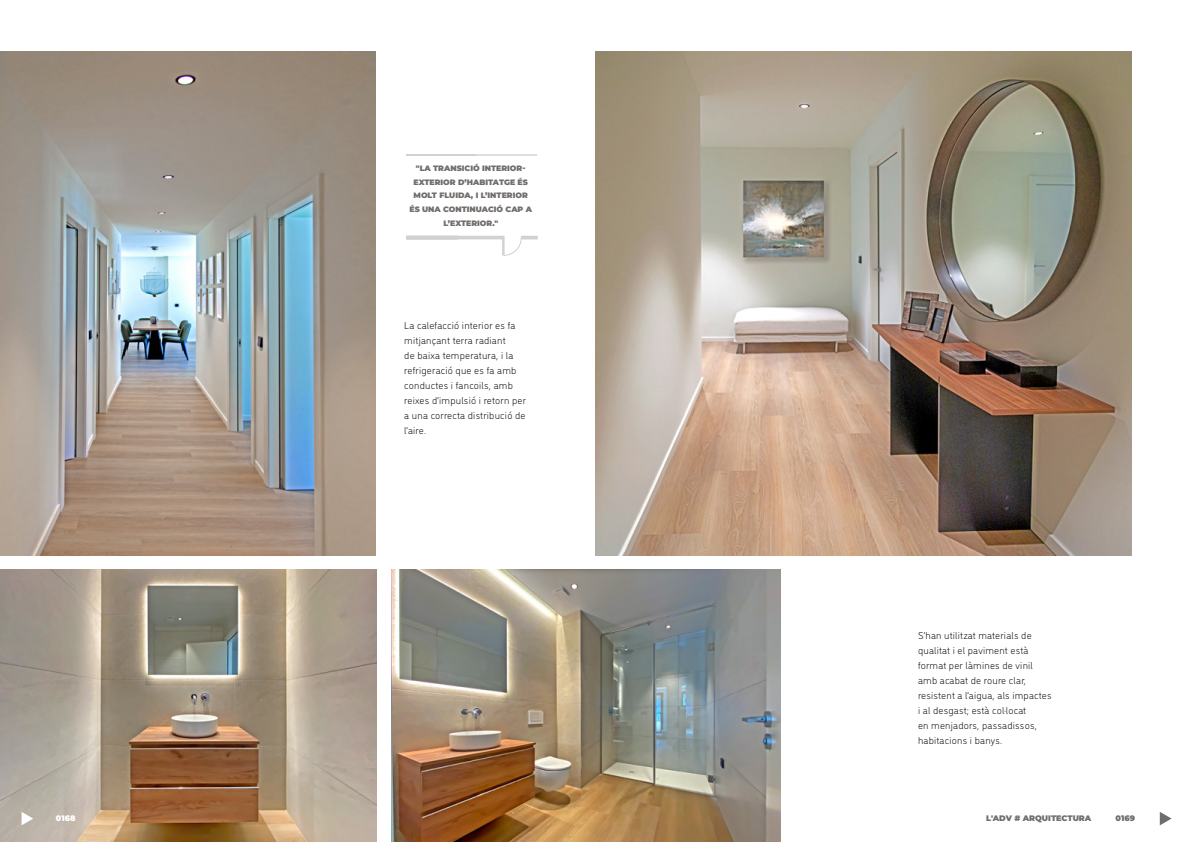
<style>
.page{position:relative;width:1191px;height:842px;background:#fff}
.page>*{position:absolute;margin:0;border:0;box-sizing:border-box;transform-origin:0 0}
.t1{font:300 10px/15px "DI Nosaur";letter-spacing:.02em;color:#000}
.t2{font:900 8px "Montserrat";color:#706d6b}
.t3{font:900 8px "Montserrat";color:#fff}
.t4{font:900 7.8px/13.7px "Montserrat";color:#706d6b;text-align:center}
</style>
<div class="page">
<img style="left:0;top:569px;width:376px;height:273px">
<hr style="left:521px;top:236px;width:17px;height:3px;background:#d2d0d0">
<svg style="left:502px;top:236px;width:19px;height:20px"></svg>
<hr style="left:406px;top:236px;width:97px;height:3px;background:#d2d0d0">
<hr style="left:406px;top:154px;width:131px;height:2px;background:#d2d0d0">
<svg style="left:22px;top:812px;width:11px;height:13px"></svg>
<svg style="left:1159px;top:812px;width:12px;height:13px"></svg>
<img style="left:0;top:51px;width:375px;height:505px">
<img style="left:391px;top:569px;width:390px;height:273px">
<img style="left:595px;top:51px;width:537px;height:505px">
<p class="t4" style="left:409px;top:161px;width:124px">"LA TRANSICIÓ INTERIOR-<br>EXTERIOR D’HABITATGE ÉS<br>MOLT FLUIDA, I L’INTERIOR<br>ÉS UNA CONTINUACIÓ CAP A<br>L’EXTERIOR."</p>
<p class="t1" style="left:404px;top:317px;width:123px">La calefacció interior es fa mitjançant terra radiant<br>de baixa temperatura, i la refrigeració que es fa amb conductes i fancoils, amb reixes d’impulsió i retorn per a una correcta distribució de l’aire.</p>
<p class="t1" style="left:918px;top:628px;width:135px">S’han utilitzat materials de qualitat i el paviment està format per làmines de vinil amb acabat de roure clar, resistent a l’aigua, als impactes i al desgast; està col·locat<br>en menjadors, passadissos, habitacions i banys.</p>
<p class="t3" style="left:56px;top:812px;width:21px">0168</p>
<p class="t2" style="left:986px;top:812px;width:107px">L'ADV # ARQUITECTURA</p>
<p class="t2" style="left:1115px;top:812px;width:21px">0169</p>
</div>
